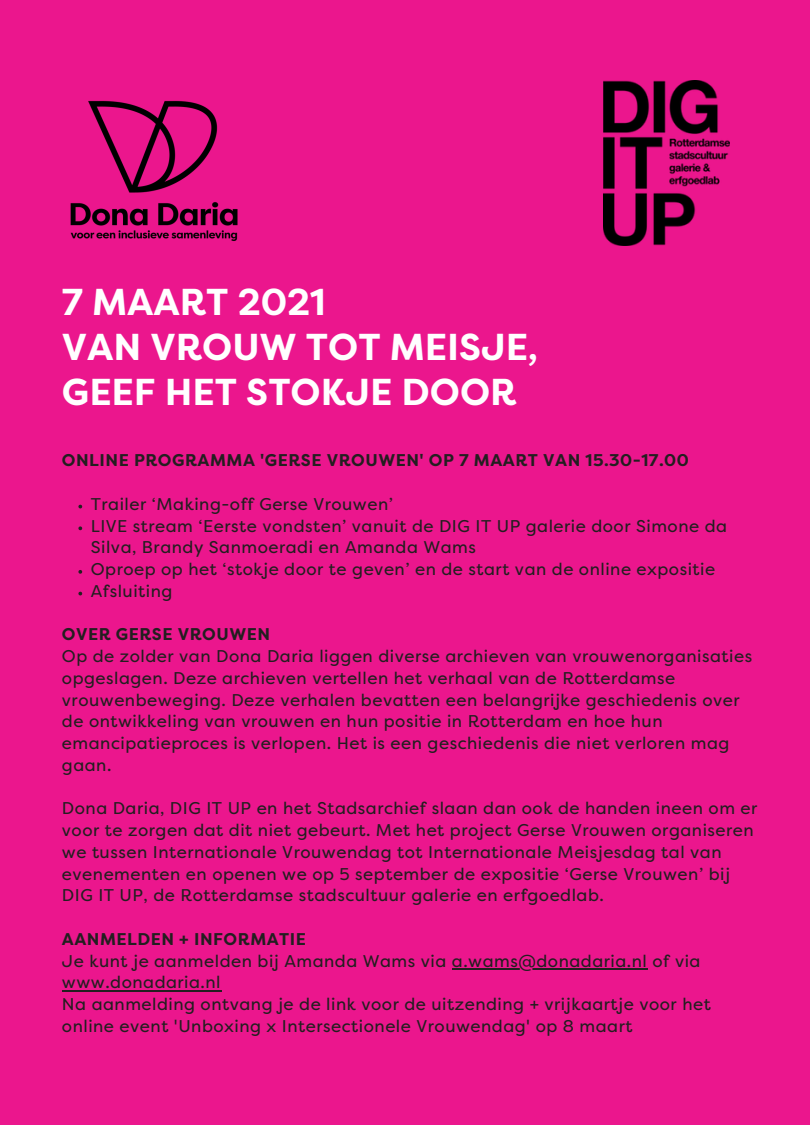
<style>
.page{position:relative;width:810px;height:1125px;background:#eb168d}
.page>*{position:absolute;margin:0;border:0;box-sizing:border-box;transform-origin:0 0}
.t1{font:700 37.4px/44.7px "Filson Pro";color:#fff}
.t2{font:17px/21.8px "Filson Pro";letter-spacing:.03em;color:#231f20}
.t3{font:700 17px "Filson Pro";letter-spacing:.03em;color:#231f20}
</style>
<div class="page">
<svg style="left:78px;top:505px;width:4px;height:3px"></svg>
<svg style="left:78px;top:526px;width:4px;height:4px"></svg>
<svg style="left:78px;top:570px;width:4px;height:4px"></svg>
<svg style="left:78px;top:592px;width:4px;height:3px"></svg>
<hr style="left:452px;top:968px;width:195px;height:2px;background:#231f20">
<hr style="left:62px;top:990px;width:159px;height:1px;background:#231f20">
<img style="left:603px;top:81px;width:126px;height:165px">
<img style="left:70px;top:100px;width:168px;height:141px">
<p class="t1" style="left:62px;top:284px;width:265px">7 MAART 2021</p>
<p class="t1" style="left:62px;top:329px;width:478px">VAN VROUW TOT MEISJE,<br>GEEF HET STOKJE DOOR</p>
<p class="t3" style="left:62px;top:454px;width:628px">ONLINE PROGRAMMA 'GERSE VROUWEN' OP 7 MAART VAN 15.30-17.00</p>
<p class="t2" style="left:91px;top:495px;width:304px">Trailer ‘Making-off Gerse Vrouwen’</p>
<p class="t2" style="left:91px;top:517px;width:638px">LIVE stream ‘Eerste vondsten’ vanuit de DIG IT UP galerie door Simone da<br>Silva, Brandy Sanmoeradi en Amanda Wams</p>
<p class="t2" style="left:91px;top:560px;width:626px">Oproep op het ‘stokje door te geven’ en de start van de online expositie</p>
<p class="t2" style="left:91px;top:582px;width:83px">Afsluiting</p>
<p class="t3" style="left:62px;top:628px;width:210px">OVER GERSE VROUWEN</p>
<p class="t2" style="left:62px;top:647px;width:692px">Op de zolder van Dona Daria liggen diverse archieven van vrouwenorganisaties opgeslagen. Deze archieven vertellen het verhaal van de Rotterdamse vrouwenbeweging. Deze verhalen bevatten een belangrijke geschiedenis over de ontwikkeling van vrouwen en hun positie in Rotterdam en hoe hun emancipatieproces is verlopen. Het is een geschiedenis die niet verloren mag gaan.</p>
<p class="t2" style="left:62px;top:799px;width:697px">Dona Daria, DIG IT UP en het Stadsarchief slaan dan ook de handen ineen om er voor te zorgen dat dit niet gebeurt. Met het project Gerse Vrouwen organiseren we tussen Internationale Vrouwendag tot Internationale Meisjesdag tal van evenementen en openen we op 5 september de expositie ‘Gerse Vrouwen’ bij DIG IT UP, de Rotterdamse stadscultuur galerie en erfgoedlab.</p>
<p class="t3" style="left:62px;top:933px;width:246px">AANMELDEN + INFORMATIE</p>
<p class="t2" style="left:62px;top:952px;width:640px">Je kunt je aanmelden bij Amanda Wams via a.wams@donadaria.nl of via www.donadaria.nl</p>
<p class="t2" style="left:62px;top:995px;width:650px">Na aanmelding ontvang je de link voor de uitzending + vrijkaartje voor het online event 'Unboxing x Intersectionele Vrouwendag' op 8 maart</p>
</div>
